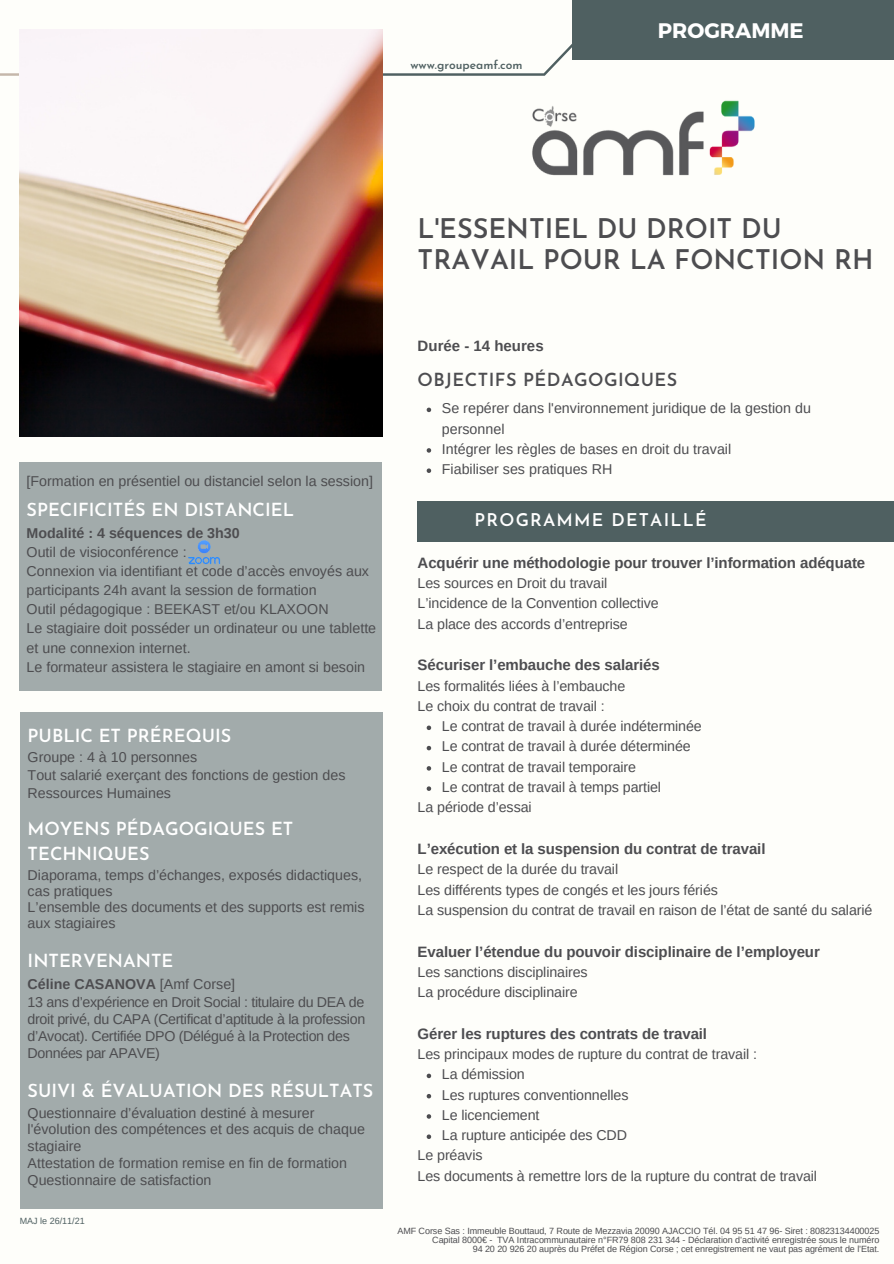
<style>
.page{position:relative;width:894px;height:1264px;background:#fff}
.page>*{position:absolute;margin:0;border:0;box-sizing:border-box;transform-origin:0 0}
.t1{font:600 27px/31.5px "Josefin Sans";color:#4d4d50}
.t2{font:700 21px "Montserrat";color:#fff}
.t3{font:600 18px/24.8px "Josefin Sans";color:#fff}
.t4{font:600 18px "Josefin Sans";letter-spacing:.025em;color:#4d4d50}
.t5{font:600 17.55px "Josefin Sans";letter-spacing:.07em;color:#fff}
.t6{font:700 15px "Arimo";letter-spacing:-.005em;color:#4d4d50}
.t7{font:14.25px/19.2px "Arimo";color:#4d4d50}
.t8{font:14.25px/17px "Arimo";letter-spacing:-.025em;color:#4d4d50}
.t9{font:700 14.25px "Arimo";color:#4d4d50}
.t10{font:600 12px "Josefin Sans";color:#4f6061}
.t11{font:9px "Arimo";letter-spacing:-.01em;color:#4d4d50}
.t12{font:9px "Arimo";color:#4f6061}
.s1{font-weight:400}
</style>
<div class="page">
<div style="left:0;top:0;width:893px;height:1263px;background:#fefefa"></div>
<div style="left:417px;top:501px;width:476px;height:41px;background:#4f6061"></div>
<div style="left:572px;top:0;width:321px;height:60px;background:#4f6061"></div>
<svg style="left:0;top:39px;width:572px;height:41px"></svg>
<div style="left:19px;top:462px;width:362px;height:228px;background:#a2abab"></div>
<div style="left:20px;top:712px;width:362px;height:496px;background:#a2abab"></div>
<img style="left:188px;top:540px;width:32px;height:25px">
<img style="left:20px;top:30px;width:362px;height:406px">
<img style="left:532px;top:100px;width:222px;height:76px">
<svg style="left:426px;top:407px;width:5px;height:5px"></svg>
<svg style="left:426px;top:448px;width:5px;height:4px"></svg>
<svg style="left:426px;top:468px;width:5px;height:5px"></svg>
<svg style="left:426px;top:725px;width:5px;height:5px"></svg>
<svg style="left:426px;top:745px;width:5px;height:5px"></svg>
<svg style="left:426px;top:766px;width:5px;height:4px"></svg>
<svg style="left:426px;top:786px;width:5px;height:5px"></svg>
<svg style="left:426px;top:1073px;width:5px;height:5px"></svg>
<svg style="left:426px;top:1094px;width:5px;height:4px"></svg>
<svg style="left:426px;top:1114px;width:5px;height:4px"></svg>
<svg style="left:426px;top:1134px;width:5px;height:4px"></svg>
<p class="t10" style="left:410px;top:60px;width:114px">www.groupeamf.com</p>
<p class="t2" style="left:657px;top:17px;width:147px">PROGRAMME</p>
<p class="t1" style="left:417px;top:215px;width:457px">L'ESSENTIEL DU DROIT DU<br>TRAVAIL POUR LA FONCTION RH</p>
<p class="t7" style="left:27px;top:471px;width:348px">[Formation en présentiel ou distanciel selon la session]</p>
<p class="t3" style="left:27px;top:499px;width:269px">SPECIFICITÉS EN DISTANCIEL</p>
<p class="t9" style="left:27px;top:524px;width:215px">Modalité : 4 séquences de 3h30</p>
<p class="t7" style="left:27px;top:542px;width:161px">Outil de visioconférence :</p>
<p class="t7" style="left:27px;top:561px;width:344px">Connexion via identifiant et code d’accès envoyés aux participants 24h avant la session de formation</p>
<p class="t7" style="left:27px;top:599px;width:303px">Outil pédagogique : BEEKAST et/ou KLAXOON</p>
<p class="t7" style="left:27px;top:619px;width:351px">Le stagiaire doit posséder un ordinateur ou une tablette et une connexion internet.</p>
<p class="t7" style="left:27px;top:657px;width:340px">Le formateur assistera le stagiaire en amont si besoin</p>
<p class="t3" style="left:28px;top:725px;width:205px">PUBLIC ET PRÉREQUIS</p>
<p class="t7" style="left:28px;top:747px;width:171px">Groupe : 4 à 10 personnes</p>
<p class="t7" style="left:28px;top:766px;width:319px;line-height:18px">Tout salarié exerçant des fonctions de gestion des<br>Ressources Humaines</p>
<p class="t3" style="left:28px;top:818px;width:267px">MOYENS PÉDAGOGIQUES ET<br>TECHNIQUES</p>
<p class="t7" style="left:28px;top:867px;width:336px;line-height:15.8px">Diaporama, temps d’échanges, exposés didactiques, cas pratiques</p>
<p class="t7" style="left:28px;top:899px;width:338px;line-height:15.8px">L’ensemble des documents et des supports est remis aux stagiaires</p>
<p class="t3" style="left:28px;top:950px;width:147px">INTERVENANTE</p>
<p class="t9" style="left:28px;top:975px;width:209px">Céline CASANOVA <span class="s1">[Amf Corse]</span></p>
<p class="t8" style="left:28px;top:993px;width:339px">13 ans d’expérience en Droit Social : titulaire du DEA de droit privé, du CAPA (Certificat d’aptitude à la profession d’Avocat). Certifiée DPO (Délégué à la Protection des Données par APAVE)</p>
<p class="t3" style="left:28px;top:1080px;width:347px">SUIVI &amp; ÉVALUATION DES RÉSULTATS</p>
<p class="t7" style="left:28px;top:1104px;width:339px;line-height:17px">Questionnaire d’évaluation destiné à mesurer l'évolution des compétences et des acquis de chaque stagiaire</p>
<p class="t7" style="left:28px;top:1153px;width:321px">Attestation de formation remise en fin de formation</p>
<p class="t7" style="left:28px;top:1170px;width:185px">Questionnaire de satisfaction</p>
<p class="t12" style="left:20px;top:1215px;width:67px">MAJ le 26/11/21</p>
<p class="t6" style="left:417px;top:337px;width:127px">Durée - 14 heures</p>
<p class="t4" style="left:417px;top:373px;width:261px">OBJECTIFS PÉDAGOGIQUES</p>
<p class="t7" style="left:442px;top:398px;width:370px;line-height:20.2px">Se repérer dans l'environnement juridique de la gestion du personnel</p>
<p class="t7" style="left:442px;top:439px;width:291px">Intégrer les règles de bases en droit du travail</p>
<p class="t7" style="left:442px;top:459px;width:172px">Fiabiliser ses pratiques RH</p>
<p class="t5" style="left:474px;top:512px;width:233px">PROGRAMME DETAILLÉ</p>
<p class="t6" style="left:417px;top:554px;width:449px">Acquérir une méthodologie pour trouver l’information adéquate</p>
<p class="t7" style="left:417px;top:573px;width:191px">Les sources en Droit du travail</p>
<p class="t7" style="left:417px;top:594px;width:242px">L’incidence de la Convention collective</p>
<p class="t7" style="left:417px;top:614px;width:211px">La place des accords d’entreprise</p>
<p class="t6" style="left:417px;top:656px;width:243px">Sécuriser l’embauche des salariés</p>
<p class="t7" style="left:417px;top:676px;width:209px">Les formalités liées à l’embauche</p>
<p class="t7" style="left:417px;top:696px;width:189px">Le choix du contrat de travail :</p>
<p class="t7" style="left:442px;top:716px;width:261px">Le contrat de travail à durée indéterminée</p>
<p class="t7" style="left:442px;top:737px;width:250px">Le contrat de travail à durée déterminée</p>
<p class="t7" style="left:442px;top:757px;width:196px">Le contrat de travail temporaire</p>
<p class="t7" style="left:442px;top:777px;width:220px">Le contrat de travail à temps partiel</p>
<p class="t7" style="left:417px;top:797px;width:115px">La période d’essai</p>
<p class="t6" style="left:417px;top:840px;width:349px">L’exécution et la suspension du contrat de travail</p>
<p class="t7" style="left:417px;top:859px;width:202px">Le respect de la durée du travail</p>
<p class="t7" style="left:417px;top:880px;width:302px">Les différents types de congés et les jours fériés</p>
<p class="t7" style="left:417px;top:900px;width:456px">La suspension du contrat de travail en raison de l’état de santé du salarié</p>
<p class="t6" style="left:417px;top:942px;width:403px">Evaluer l’étendue du pouvoir disciplinaire de l’employeur</p>
<p class="t7" style="left:417px;top:962px;width:171px">Les sanctions disciplinaires</p>
<p class="t7" style="left:417px;top:982px;width:161px">La procédure disciplinaire</p>
<p class="t6" style="left:417px;top:1025px;width:291px">Gérer les ruptures des contrats de travail</p>
<p class="t7" style="left:417px;top:1044px;width:341px">Les principaux modes de rupture du contrat de travail :</p>
<p class="t7" style="left:442px;top:1064px;width:84px">La démission</p>
<p class="t7" style="left:442px;top:1084px;width:188px">Les ruptures conventionnelles</p>
<p class="t7" style="left:442px;top:1105px;width:99px">Le licenciement</p>
<p class="t7" style="left:442px;top:1125px;width:187px">La rupture anticipée des CDD</p>
<p class="t7" style="left:417px;top:1145px;width:66px">Le préavis</p>
<p class="t7" style="left:417px;top:1166px;width:401px">Les documents à remettre lors de la rupture du contrat de travail</p>
<p class="t11" style="left:397px;top:1226px;width:483px">AMF Corse Sas : Immeuble Bouttaud, 7 Route de Mezzavia 20090 AJACCIO Tél. 04 95 51 47 96- Siret : 80823134400025</p>
<p class="t11" style="left:432px;top:1235px;width:448px">Capital 8000€ - TVA Intracommunautaire n°FR79 808 231 344 - Déclaration d’activité enregistrée sous le numéro</p>
<p class="t11" style="left:472px;top:1244px;width:408px">94 20 20 926 20 auprès du Préfet de Région Corse ; cet enregistrement ne vaut pas agrément de l’Etat.</p>
</div>
